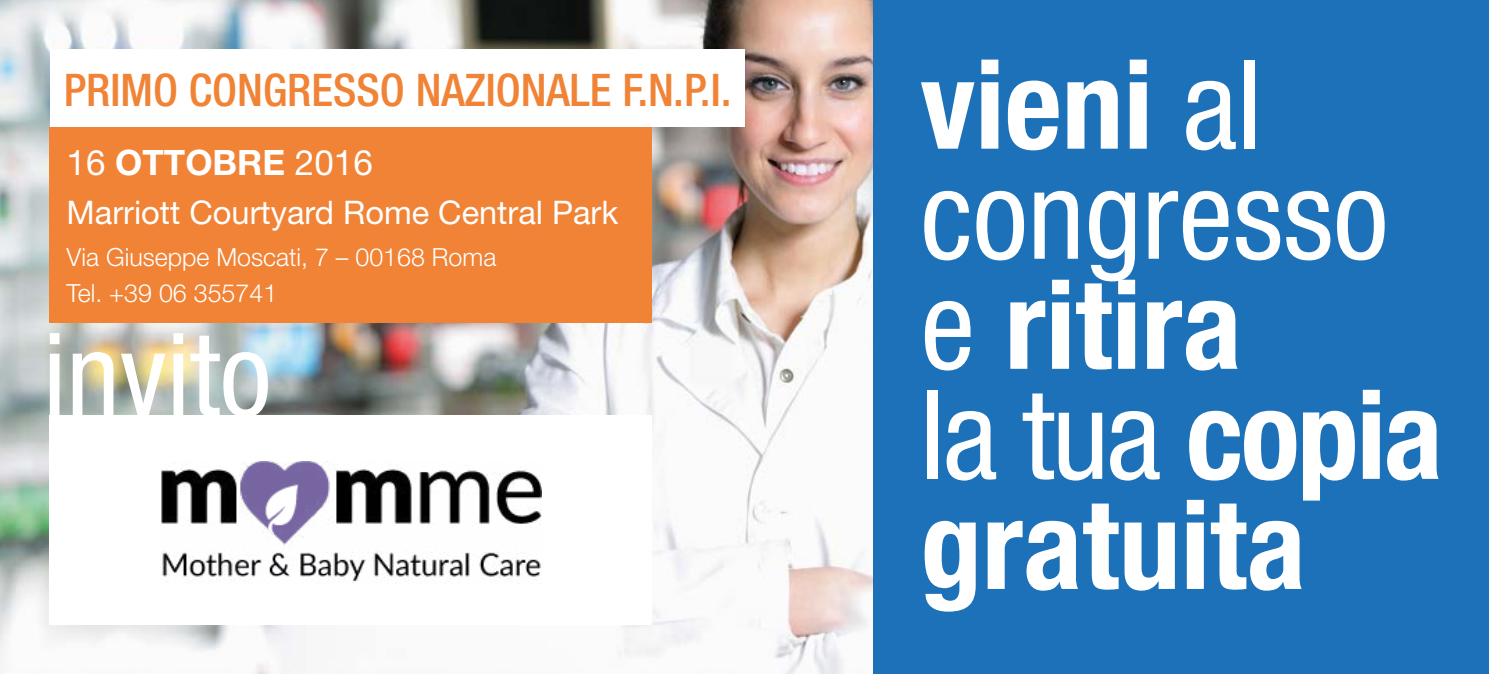
<style>
.page{position:relative;width:1489px;height:674px;background:#fff}
.page>*{position:absolute;margin:0;border:0;box-sizing:border-box;transform-origin:0 0}
.t1{font:700 condensed 123.25px/110px "Helvetica Neue";color:#fff}
.t2{font:condensed 115.25px "Helvetica Neue";color:#fff}
.t3{font:500 condensed 45px "Helvetica Neue";color:#f08336}
.t4{font:700 35px "Helvetica Neue";color:#fff}
.t5{font:32.5px "Helvetica Neue";color:#fff}
.t6{font:300 25px/35px "Helvetica Neue";color:#fff}
.s1{font-weight:400}
</style>
<div class="page">
<img style="left:0;top:0;width:873px;height:673px">
<div style="left:873px;top:0;width:615px;height:673px;background:#1d71b8"></div>
<div style="left:50px;top:415px;width:602px;height:209px;background:#fff"></div>
<div style="left:50px;top:50px;width:694px;height:77px;background:#fff"></div>
<div style="left:50px;top:127px;width:602px;height:195px;background:#f08336"></div>
<img style="left:160px;top:461px;width:381px;height:121px">
<h3 class="t3" style="left:64px;top:63px;width:669px">PRIMO CONGRESSO NAZIONALE F.N.P.I.</h3>
<h3 class="t4" style="left:67px;top:141px;width:308px"><span class="s1">16</span> OTTOBRE <span class="s1">2016</span></h3>
<h3 class="t5" style="left:67px;top:193px;width:553px">Marriott Courtyard Rome Central Park</h3>
<p class="t6" style="left:67px;top:239px;width:431px">Via Giuseppe Moscati, 7 – 00168 Roma<br>Tel. +39 06 355741</p>
<h2 class="t2" style="left:43px;top:308px;width:230px">invito</h2>
<h1 class="t1" style="left:920px;top:48px;width:524px">vieni <span class="s1">al congresso e</span> ritira<br><span class="s1">la tua</span> copia gratuita</h1>
</div>
